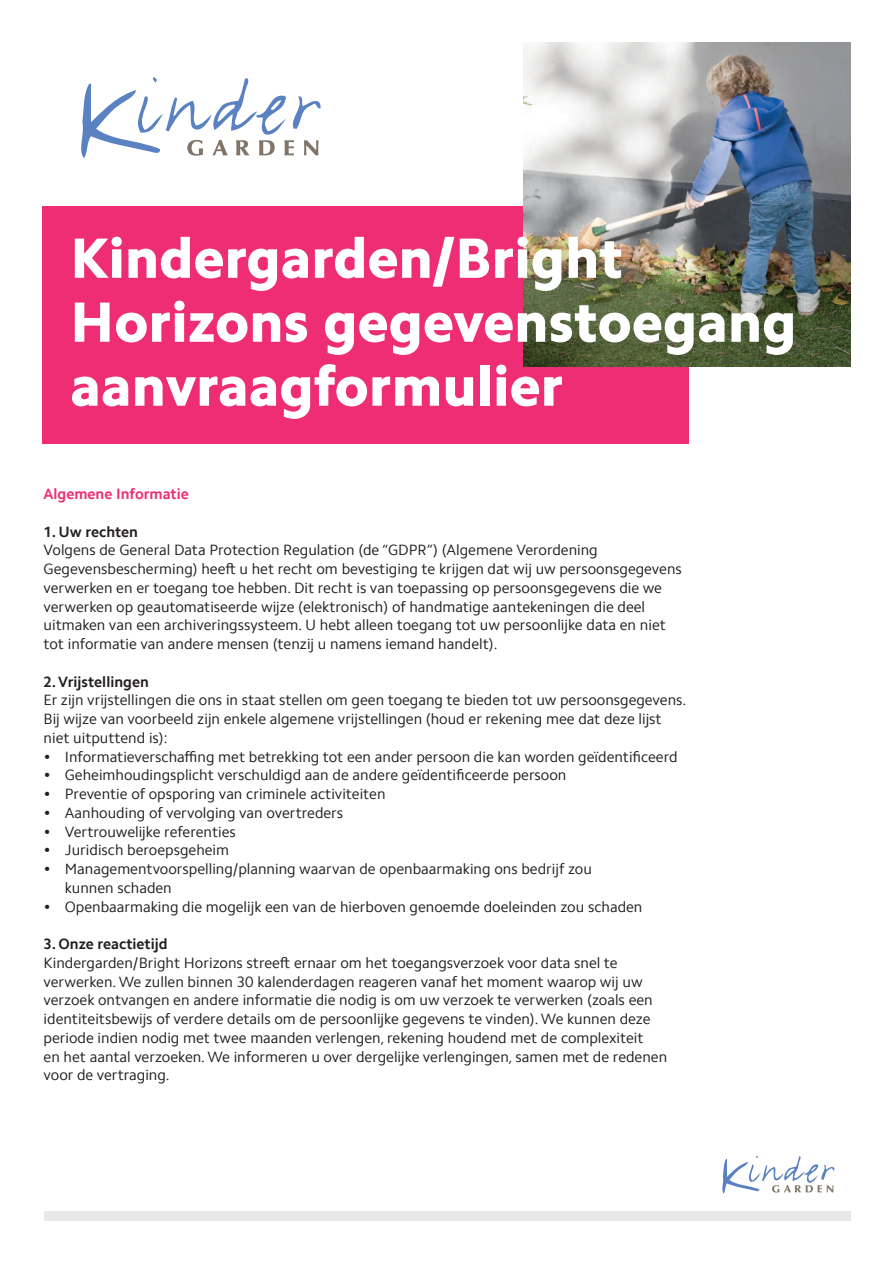
<style>
.page{position:relative;width:893px;height:1263px;background:#fff}
.page>*{position:absolute;margin:0;border:0;box-sizing:border-box;transform-origin:0 0}
.t1{font:800 57px/63.9px "Camphor Pro";color:#fff}
.t2{font:15px/18.8px "Camphor Pro";color:#231f20}
.t3{font:700 15px "Camphor Pro";color:#231f20}
.t4{font:700 15px "Camphor Pro";color:#ee2d74}
</style>
<div class="page">
<div style="left:44px;top:1211px;width:806px;height:9px;background:#e6e7e9"></div>
<svg style="left:81px;top:77px;width:240px;height:81px"></svg>
<svg style="left:722px;top:1156px;width:112px;height:38px"></svg>
<div style="left:43px;top:206px;width:646px;height:237px;background:#ee2d74"></div>
<img style="left:523px;top:43px;width:327px;height:323px">
<h1 class="t1" style="left:70px;top:226px;width:728px">Kindergarden/Bright<br>Horizons gegevenstoegang aanvraagformulier</h1>
<p class="t4" style="left:44px;top:485px;width:147px">Algemene Informatie</p>
<p class="t3" style="left:44px;top:522px;width:96px">1. Uw rechten</p>
<p class="t2" style="left:44px;top:541px;width:640px">Volgens de General Data Protection Regulation (de “GDPR”) (Algemene Verordening Gegevensbescherming) heeft u het recht om bevestiging te krijgen dat wij uw persoonsgegevens verwerken en er toegang toe hebben. Dit recht is van toepassing op persoonsgegevens die we verwerken op geautomatiseerde wijze (elektronisch) of handmatige aantekeningen die deel uitmaken van een archiveringssysteem. U hebt alleen toegang tot uw persoonlijke data en niet tot informatie van andere mensen (tenzij u namens iemand handelt).</p>
<p class="t3" style="left:44px;top:672px;width:107px">2. Vrijstellingen</p>
<p class="t2" style="left:44px;top:691px;width:644px">Er zijn vrijstellingen die ons in staat stellen om geen toegang te bieden tot uw persoonsgegevens.<br>Bij wijze van voorbeeld zijn enkele algemene vrijstellingen (houd er rekening mee dat deze lijst niet uitputtend is):</p>
<p class="t2" style="left:44px;top:747px;width:635px">• Informatieverschaffing met betrekking tot een ander persoon die kan worden geïdentificeerd</p>
<p class="t2" style="left:44px;top:766px;width:524px">• Geheimhoudingsplicht verschuldigd aan de andere geïdentificeerde persoon</p>
<p class="t2" style="left:44px;top:784px;width:343px">• Preventie of opsporing van criminele activiteiten</p>
<p class="t2" style="left:44px;top:803px;width:301px">• Aanhouding of vervolging van overtreders</p>
<p class="t2" style="left:44px;top:822px;width:194px">• Vertrouwelijke referenties</p>
<p class="t2" style="left:44px;top:841px;width:187px">• Juridisch beroepsgeheim</p>
<p class="t2" style="left:65px;top:859px;width:529px;text-indent:-21px">• Managementvoorspelling/planning waarvan de openbaarmaking ons bedrijf zou kunnen schaden</p>
<p class="t2" style="left:44px;top:897px;width:600px">• Openbaarmaking die mogelijk een van de hierboven genoemde doeleinden zou schaden</p>
<p class="t3" style="left:44px;top:935px;width:126px">3. Onze reactietijd</p>
<p class="t2" style="left:44px;top:953px;width:625px">Kindergarden/Bright Horizons streeft ernaar om het toegangsverzoek voor data snel te verwerken. We zullen binnen 30 kalenderdagen reageren vanaf het moment waarop wij uw verzoek ontvangen en andere informatie die nodig is om uw verzoek te verwerken (zoals een identiteitsbewijs of verdere details om de persoonlijke gegevens te vinden). We kunnen deze periode indien nodig met twee maanden verlengen, rekening houdend met de complexiteit<br>en het aantal verzoeken. We informeren u over dergelijke verlengingen, samen met de redenen voor de vertraging.</p>
</div>
